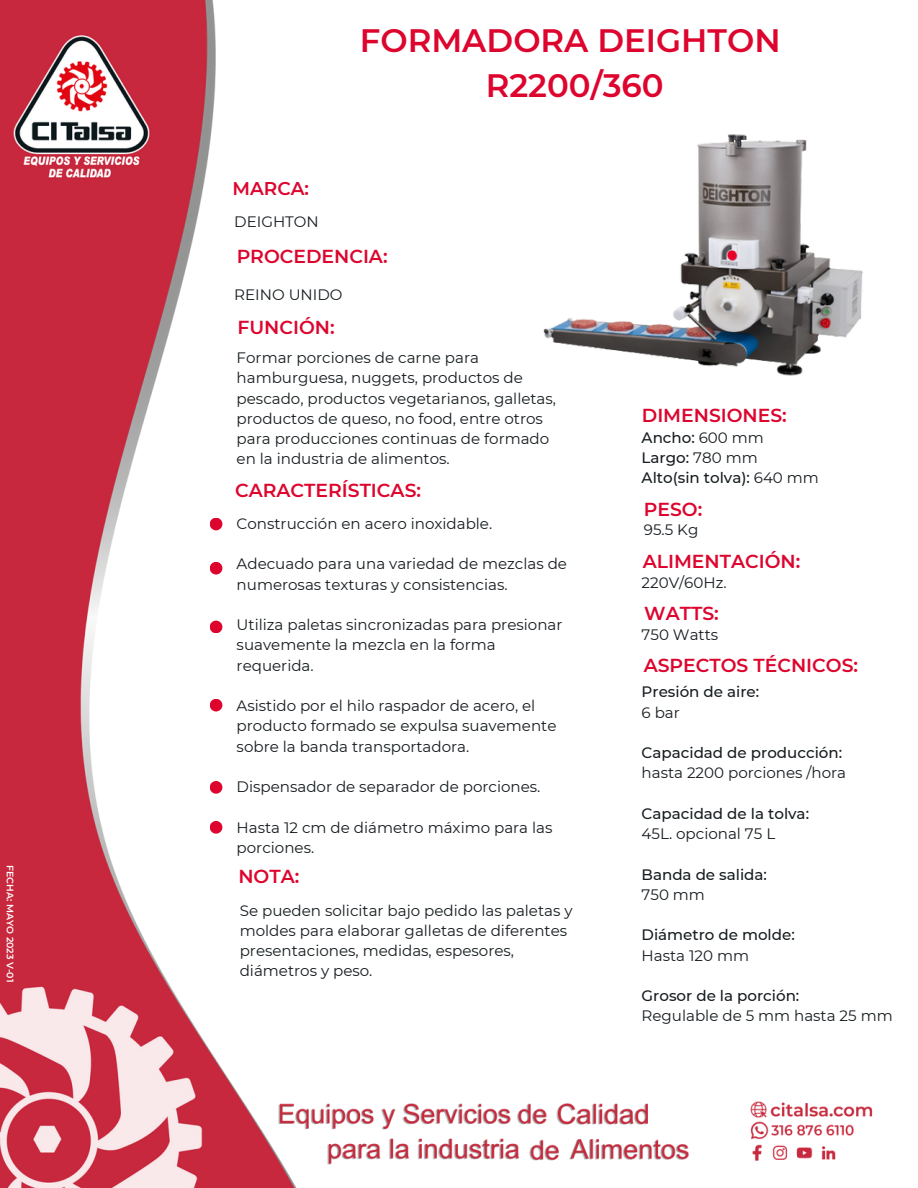
<style>
.page{position:relative;width:918px;height:1188px;background:#fff}
.page>*{position:absolute;margin:0;border:0;box-sizing:border-box;transform-origin:0 0}
.t1{font:600 32.4px "Montserrat";color:#dd052e}
.t2{font:600 18.75px "Montserrat";color:#dd052e}
.t3{font:600 18.45px "Montserrat";color:#dd052e}
.t4{font:15.15px/20.2px "Montserrat";color:#161c1f}
.t5{font:500 15.15px "Montserrat";color:#161c1f}
.t6{font:600 9.45px "Montserrat";color:#fff}
.s1{font-weight:400}
</style>
<div class="page">
<img style="left:0;top:0;width:873px;height:1188px">
<div style="left:210px;top:518px;width:12px;height:12px;background:#dd052e;border-radius:50%"></div>
<div style="left:210px;top:562px;width:12px;height:13px;background:#dd052e;border-radius:50%"></div>
<div style="left:210px;top:621px;width:12px;height:12px;background:#dd052e;border-radius:50%"></div>
<div style="left:210px;top:699px;width:12px;height:12px;background:#dd052e;border-radius:50%"></div>
<div style="left:210px;top:781px;width:12px;height:13px;background:#dd052e;border-radius:50%"></div>
<div style="left:210px;top:821px;width:12px;height:13px;background:#dd052e;border-radius:50%"></div>
<img style="left:533px;top:133px;width:340px;height:250px">
<p class="t6" style="left:16px;top:865px;width:119px;rotate:90deg">FECHA: MAYO 2023 V-01</p>
<p class="t1" style="left:360px;top:21px;width:422px">FORMADORA DEIGHTON</p>
<p class="t1" style="left:486px;top:66px;width:179px">R2200/360</p>
<p class="t3" style="left:232px;top:177px;width:78px">MARCA:</p>
<p class="t4" style="left:234px;top:212px;width:86px">DEIGHTON</p>
<p class="t2" style="left:237px;top:245px;width:152px">PROCEDENCIA:</p>
<p class="t4" style="left:234px;top:284px;width:110px">REINO UNIDO</p>
<p class="t2" style="left:237px;top:316px;width:99px">FUNCIÓN:</p>
<p class="t4" style="left:237px;top:348px;width:321px">Formar porciones de carne para hamburguesa, nuggets, productos de pescado, productos vegetarianos, galletas, productos de queso, no food, entre otros para producciones continuas de formado en la industria de alimentos.</p>
<p class="t2" style="left:235px;top:479px;width:187px">CARACTERÍSTICAS:</p>
<p class="t4" style="left:237px;top:513px;width:257px">Construcción en acero inoxidable.</p>
<p class="t4" style="left:237px;top:554px;width:332px">Adecuado para una variedad de mezclas de numerosas texturas y consistencias.</p>
<p class="t4" style="left:237px;top:615px;width:327px">Utiliza paletas sincronizadas para presionar suavemente la mezcla en la forma requerida.</p>
<p class="t4" style="left:237px;top:696px;width:321px">Asistido por el hilo raspador de acero, el producto formado se expulsa suavemente sobre la banda transportadora.</p>
<p class="t4" style="left:237px;top:777px;width:305px">Dispensador de separador de porciones.</p>
<p class="t4" style="left:237px;top:817px;width:317px">Hasta 12 cm de diámetro máximo para las porciones.</p>
<p class="t2" style="left:238px;top:865px;width:62px">NOTA:</p>
<p class="t4" style="left:240px;top:900px;width:334px">Se pueden solicitar bajo pedido las paletas y moldes para elaborar galletas de diferentes presentaciones, medidas, espesores, diámetros y peso.</p>
<p class="t2" style="left:642px;top:404px;width:146px">DIMENSIONES:</p>
<p class="t5" style="left:642px;top:428px;width:124px">Ancho: <span class="s1">600 mm</span></p>
<p class="t5" style="left:642px;top:448px;width:118px">Largo: <span class="s1">780 mm</span></p>
<p class="t5" style="left:642px;top:469px;width:179px">Alto(sin tolva): <span class="s1">640 mm</span></p>
<p class="t2" style="left:644px;top:498px;width:60px">PESO:</p>
<p class="t4" style="left:644px;top:520px;width:56px">95.5 Kg</p>
<p class="t2" style="left:643px;top:550px;width:159px">ALIMENTACIÓN:</p>
<p class="t4" style="left:642px;top:573px;width:87px">220V/60Hz.</p>
<p class="t2" style="left:644px;top:602px;width:76px">WATTS:</p>
<p class="t4" style="left:642px;top:625px;width:78px">750 Watts</p>
<p class="t2" style="left:644px;top:654px;width:216px">ASPECTOS TÉCNICOS:</p>
<p class="t5" style="left:642px;top:683px;width:119px">Presión de aire:</p>
<p class="t4" style="left:642px;top:702px;width:40px">6 bar</p>
<p class="t5" style="left:642px;top:743px;width:202px">Capacidad de producción:</p>
<p class="t4" style="left:642px;top:763px;width:206px">hasta 2200 porciones /hora</p>
<p class="t5" style="left:642px;top:804px;width:169px">Capacidad de la tolva:</p>
<p class="t4" style="left:642px;top:824px;width:135px">45L. opcional 75 L</p>
<p class="t5" style="left:642px;top:865px;width:127px">Banda de salida:</p>
<p class="t4" style="left:642px;top:884px;width:65px">750 mm</p>
<p class="t5" style="left:642px;top:926px;width:155px">Diámetro de molde:</p>
<p class="t4" style="left:642px;top:945px;width:109px">Hasta 120 mm</p>
<p class="t5" style="left:642px;top:986px;width:159px">Grosor de la porción:</p>
<p class="t4" style="left:642px;top:1006px;width:253px">Regulable de 5 mm hasta 25 mm</p>
</div>
